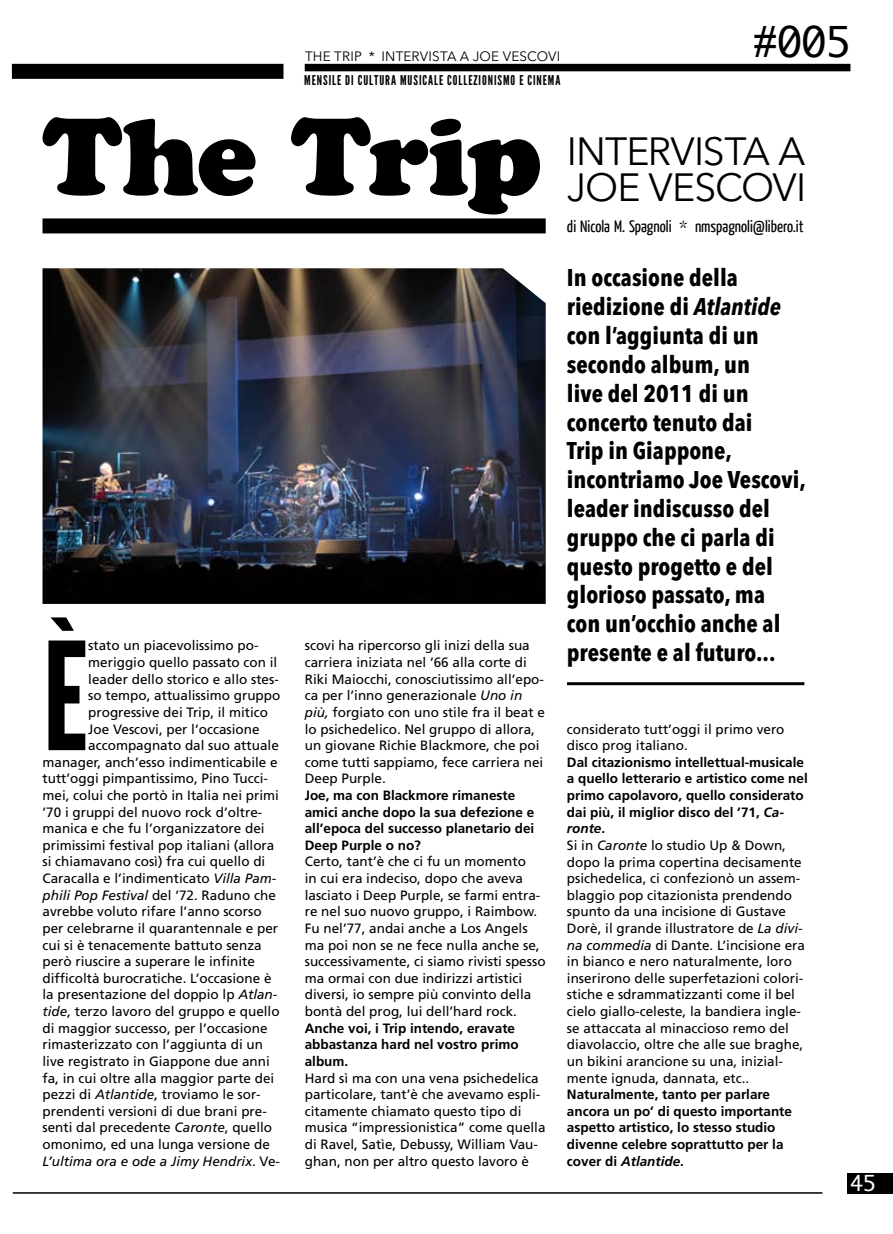
<style>
.page{position:relative;width:893px;height:1234px;background:#fff}
.page>*{position:absolute;margin:0;border:0;box-sizing:border-box;transform-origin:0 0}
.t1{font:149.1px "League Gothic";color:#000}
.t2{font:108px "Cooper Black Std";letter-spacing:-.02em;color:#000}
.t3{font:40.5px "Monaco";color:#000}
.t4{font:39px/36px "Avenir Next LT Pro";letter-spacing:-.025em;color:#000}
.t5{font:700 condensed 24px/28.8px "Avenir Next LT Pro";color:#000}
.t6{font:21px "Monaco";color:#fff}
.t7{font:16.5px "Yanone Kaffeesatz";color:#000}
.t8{font:13.5px/16.6px "Frutiger";color:#000}
.t9{font:700 13.5px/16.6px "Frutiger";color:#000}
.t10{font:italic 13.5px "Frutiger";color:#000}
.t11{font:13.5px "League Gothic";letter-spacing:.07em;color:#000}
.t12{font:13.5px "Avenir Next LT Pro";letter-spacing:.015em;color:#000}
.s1{font-style:italic}
.s2{font-style:normal}
.s3{font-weight:700}
.s4{font-weight:700;font-style:italic}
</style>
<div class="page">
<hr style="left:13px;top:1191px;width:809px;height:2px;background:#000">
<div style="left:847px;top:1172px;width:45px;height:21px;background:#000"></div>
<div style="left:12px;top:64px;width:271px;height:15px;background:#000"></div>
<div style="left:305px;top:64px;width:545px;height:7px;background:#000"></div>
<img style="left:43px;top:268px;width:503px;height:335px">
<div style="left:43px;top:218px;width:503px;height:15px;background:#000"></div>
<hr style="left:567px;top:682px;width:237px;height:3px;background:#000">
<p class="t12" style="left:305px;top:48px;width:257px">THE TRIP * INTERVISTA A JOE VESCOVI</p>
<p class="t11" style="left:304px;top:72px;width:258px">MENSILE DI CULTURA MUSICALE COLLEZIONISMO E CINEMA</p>
<h3 class="t3" style="left:753px;top:16px;width:99px">#005</h3>
<h2 class="t2" style="left:43px;top:91px;width:501px">The Trip</h2>
<h1 class="t1" style="left:43px;top:608px;width:47px">È</h1>
<p class="t8" style="left:88px;top:637px;width:172px">stato un piacevolissimo po-</p>
<p class="t8" style="left:88px;top:653px;width:191px">meriggio quello passato con il</p>
<p class="t8" style="left:88px;top:670px;width:192px">leader dello storico e allo stes-</p>
<p class="t8" style="left:88px;top:687px;width:194px">so tempo, attualissimo gruppo</p>
<p class="t8" style="left:88px;top:703px;width:181px">progressive dei Trip, il mitico</p>
<p class="t8" style="left:88px;top:720px;width:173px">Joe Vescovi, per l’occasione</p>
<p class="t8" style="left:88px;top:736px;width:192px">accompagnato dal suo attuale</p>
<p class="t8" style="left:43px;top:753px;width:237px">manager, anch’esso indimenticabile e</p>
<p class="t8" style="left:43px;top:770px;width:227px">tutt’oggi pimpantissimo, Pino Tucci-</p>
<p class="t8" style="left:43px;top:786px;width:238px">mei, colui che portò in Italia nei primi</p>
<p class="t8" style="left:43px;top:803px;width:221px">’70 i gruppi del nuovo rock d’oltre-</p>
<p class="t8" style="left:43px;top:819px;width:224px">manica e che fu l’organizzatore dei</p>
<p class="t8" style="left:43px;top:836px;width:233px">primissimi festival pop italiani (allora</p>
<p class="t8" style="left:43px;top:853px;width:224px">si chiamavano così) fra cui quello di</p>
<p class="t8" style="left:43px;top:869px;width:235px">Caracalla e l’indimenticato <span class="s1">Villa Pam-</span></p>
<p class="t10" style="left:43px;top:886px;width:235px">phili Pop Festival <span class="s2">del ’72. Raduno che</span></p>
<p class="t8" style="left:43px;top:903px;width:221px">avrebbe voluto rifare l’anno scorso</p>
<p class="t8" style="left:43px;top:919px;width:237px">per celebrarne il quarantennale e per</p>
<p class="t8" style="left:43px;top:936px;width:221px">cui si è tenacemente battuto senza</p>
<p class="t8" style="left:43px;top:952px;width:214px">però riuscire a superare le infinite</p>
<p class="t8" style="left:43px;top:969px;width:231px">difficoltà burocratiche. L’occasione è</p>
<p class="t8" style="left:43px;top:986px;width:236px">la presentazione del doppio lp <span class="s1">Atlan-</span></p>
<p class="t8" style="left:43px;top:1002px;width:239px"><span class="s1">tide</span>, terzo lavoro del gruppo e quello</p>
<p class="t8" style="left:43px;top:1019px;width:227px">di maggior successo, per l’occasione</p>
<p class="t8" style="left:43px;top:1035px;width:222px">rimasterizzato con l’aggiunta di un</p>
<p class="t8" style="left:43px;top:1052px;width:229px">live registrato in Giappone due anni</p>
<p class="t8" style="left:43px;top:1069px;width:233px">fa, in cui oltre alla maggior parte dei</p>
<p class="t8" style="left:43px;top:1085px;width:220px">pezzi di <span class="s1">Atlantide</span>, troviamo le sor-</p>
<p class="t8" style="left:43px;top:1102px;width:226px">prendenti versioni di due brani pre-</p>
<p class="t8" style="left:43px;top:1118px;width:231px">senti dal precedente <span class="s1">Caronte</span>, quello</p>
<p class="t8" style="left:43px;top:1135px;width:229px">omonimo, ed una lunga versione de</p>
<p class="t10" style="left:43px;top:1152px;width:239px">L’ultima ora e ode a Jimy Hendrix<span class="s2">. Ve-</span></p>
<p class="t8" style="left:305px;top:637px;width:242px">scovi ha ripercorso gli inizi della sua carriera iniziata nel ’66 alla corte di Riki Maiocchi, conosciutissimo all’epo&shy;ca per l’inno generazionale <span class="s1">Uno in più,</span> forgiato con uno stile fra il beat e lo psichedelico. Nel gruppo di allora, un giovane Richie Blackmore, che poi come tutti sappiamo, fece carriera nei Deep Purple.</p>
<p class="t9" style="left:305px;top:786px;width:231px">Joe, ma con Blackmore rimaneste amici anche dopo la sua defezione e all’epoca del successo planetario dei<br>Deep Purple o no?</p>
<p class="t8" style="left:305px;top:853px;width:242px">Certo, tant’è che ci fu un momento<br>in cui era indeciso, dopo che aveva lasciato i Deep Purple, se farmi entra&shy;re nel suo nuovo gruppo, i Raimbow.<br>Fu nel’77, andai anche a Los Angels ma poi non se ne fece nulla anche se, successivamente, ci siamo rivisti spesso ma ormai con due indirizzi artistici diversi, io sempre più convinto della bontà del prog, lui dell’hard rock.</p>
<p class="t9" style="left:305px;top:1019px;width:216px">Anche voi, i Trip intendo, eravate abbastanza hard nel vostro primo album.</p>
<p class="t8" style="left:305px;top:1069px;width:242px">Hard sì ma con una vena psichedelica particolare, tant’è che avevamo espli&shy;citamente chiamato questo tipo di musica “impressionistica” come quella di Ravel, Satìe, Debussy, William Vau&shy;ghan, non per altro questo lavoro è</p>
<h3 class="t4" style="left:567px;top:133px;width:241px">INTERVISTA A<br>JOE VESCOVI</h3>
<p class="t7" style="left:567px;top:215px;width:238px">di Nicola M. Spagnoli * nmspagnoli@libero.it</p>
<p class="t5" style="left:567px;top:263px;width:240px">In occasione della riedizione di <span class="s1">Atlantide </span>con l’aggiunta di un secondo album, un<br>live del 2011 di un concerto tenuto dai<br>Trip in Giappone, incontriamo Joe Vescovi, leader indiscusso del gruppo che ci parla di questo progetto e del glorioso passato, ma<br>con un’occhio anche al presente e al futuro...</p>
<p class="t8" style="left:567px;top:720px;width:219px">considerato tutt’oggi il primo vero disco prog italiano.</p>
<p class="t8" style="left:567px;top:753px;width:242px"><span class="s3">Dal citazionismo intellettual-musicale a quello letterario e artistico come nel primo capolavoro, quello considerato dai più, il miglior disco del ’71,</span> <span class="s4">Ca&shy;ronte</span><span class="s3">.<br></span>Si in <span class="s1">Caronte</span> lo studio Up &amp; Down, dopo la prima copertina decisamente psichedelica, ci confezionò un assem&shy;blaggio pop citazionista prendendo spunto da una incisione di Gustave Dorè, il grande illustratore de <span class="s1">La divi&shy;na commedia</span> di Dante. L’incisione era in bianco e nero naturalmente, loro inserirono delle superfetazioni colori&shy;stiche e sdrammatizzanti come il bel cielo giallo-celeste, la bandiera ingle&shy;se attaccata al minaccioso remo del diavolaccio, oltre che alle sue braghe, un bikini arancione su una, inizial&shy;mente ignuda, dannata, etc..</p>
<p class="t9" style="left:567px;top:1085px;width:227px">Naturalmente, tanto per parlare ancora un po’ di questo importante aspetto artistico, lo stesso studio divenne celebre soprattutto per la cover di <span class="s1">Atlantide</span>.</p>
<h3 class="t6" style="left:850px;top:1170px;width:27px">45</h3>
</div>
